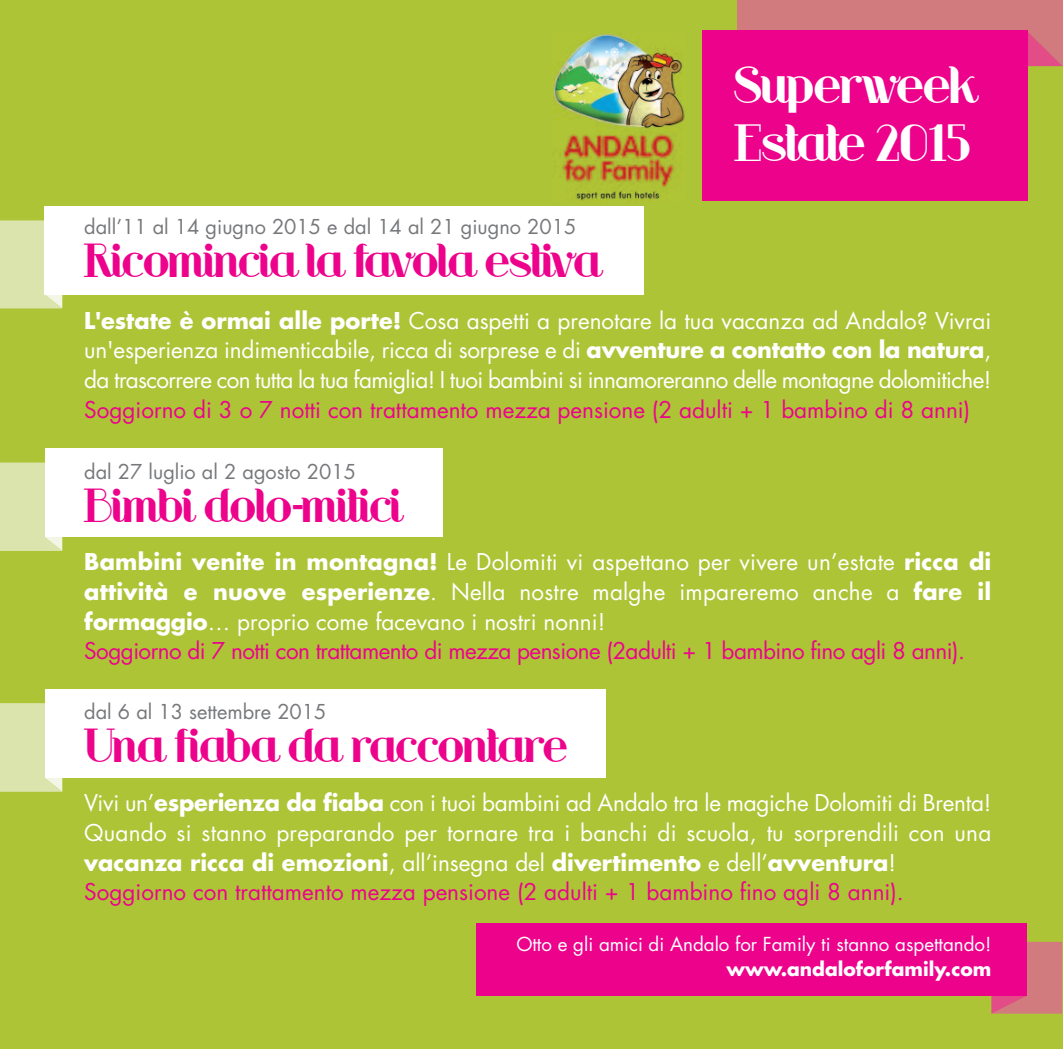
<style>
.page{position:relative;width:1063px;height:1049px;background:#adc437}
.page>*{position:absolute;margin:0;border:0;box-sizing:border-box;transform-origin:0 0}
.t1{font:48.5px/58.2px "Riot Squad";color:#fff}
.t2{font:44.25px "Riot Squad";letter-spacing:-.015em;color:#ed028c}
.t3{font:22.5px/29.8px "Futura";color:#fff}
.t4{font:22.5px "Futura";color:#ed028c}
.t5{font:20px "Futura";color:#76787b}
.t6{font:18.75px "Futura";color:#fff}
.t7{font:700 18.75px "Futura";color:#fff}
.s1{font-weight:700}
.s2{color:#ed028c}
</style>
<div class="page">
<svg style="left:737px;top:0;width:326px;height:66px;background:#d3757f"></svg>
<div style="left:702px;top:31px;width:326px;height:170px;background:#ed028c"></div>
<div style="left:0;top:462px;width:62px;height:89px;background:#dbe4ac"></div>
<div style="left:45px;top:448px;width:397px;height:89px;background:#fff"></div>
<div style="left:0;top:703px;width:62px;height:89px;background:#dbe4ac"></div>
<div style="left:45px;top:689px;width:560px;height:89px;background:#fff"></div>
<div style="left:0;top:220px;width:62px;height:88px;background:#dbe4ac"></div>
<div style="left:45px;top:206px;width:599px;height:89px;background:#fff"></div>
<svg style="left:991px;top:942px;width:71px;height:72px;background:#d3777f"></svg>
<div style="left:477px;top:924px;width:550px;height:72px;background:#ed028c"></div>
<img style="left:552px;top:33px;width:133px;height:168px">
<h1 class="t1" style="left:735px;top:56px;width:244px">Superweek<br>Estate 2015</h1>
<p class="t5" style="left:84px;top:218px;width:494px">dall’11 al 14 giugno 2015 e dal 14 al 21 giugno 2015</p>
<h2 class="t2" style="left:84px;top:237px;width:519px">Ricomincia la favola estiva</h2>
<p class="t3" style="left:84px;top:307px;width:909px;text-align:justify"><span class="s1">L'estate è ormai alle porte!</span> Cosa aspetti a prenotare la tua vacanza ad Andalo? Vivrai un'esperienza indimenticabile, ricca di sorprese e di <span class="s1">avventure a contatto con la natura</span>, da trascorrere con tutta la tua famiglia! I tuoi bambini si innamoreranno delle montagne dolomitiche!</p>
<p class="t4" style="left:84px;top:399px;width:887px">Soggiorno di 3 o 7 notti con trattamento mezza pensione (2 adulti + 1 bambino di 8 anni)</p>
<p class="t5" style="left:84px;top:462px;width:273px">dal 27 luglio al 2 agosto 2015</p>
<h2 class="t2" style="left:84px;top:481px;width:320px">Bimbi dolo-mitici</h2>
<p class="t3" style="left:84px;top:549px;width:909px"><span class="s1">Bambini venite in montagna!</span> Le Dolomiti vi aspettano per vivere un’estate <span class="s1">ricca di attività e nuove esperienze</span>. Nella nostre malghe impareremo anche a <span class="s1">fare il formaggio</span>… proprio come facevano i nostri nonni!<br><span class="s2">Soggiorno di 7 notti con trattamento di mezza pensione (2adulti + 1 bambino fino agli 8 anni).</span></p>
<p class="t5" style="left:84px;top:702px;width:244px">dal 6 al 13 settembre 2015</p>
<h2 class="t2" style="left:84px;top:721px;width:485px">Una fiaba da raccontare</h2>
<p class="t3" style="left:84px;top:790px;width:909px">Vivi un’<span class="s1">esperienza da fiaba</span> con i tuoi bambini ad Andalo tra le magiche Dolomiti di Brenta!<br>Quando si stanno preparando per tornare tra i banchi di scuola, tu sorprendili con una <span class="s1">vacanza ricca di emozioni</span>, all’insegna del <span class="s1">divertimento</span> e dell’<span class="s1">avventura</span>!<br><span class="s2">Soggiorno con trattamento mezza pensione (2 adulti + 1 bambino fino agli 8 anni).</span></p>
<p class="t6" style="left:516px;top:935px;width:477px">Otto e gli amici di Andalo for Family ti stanno aspettando!</p>
<p class="t7" style="left:726px;top:960px;width:266px">www.andaloforfamily.com</p>
</div>
